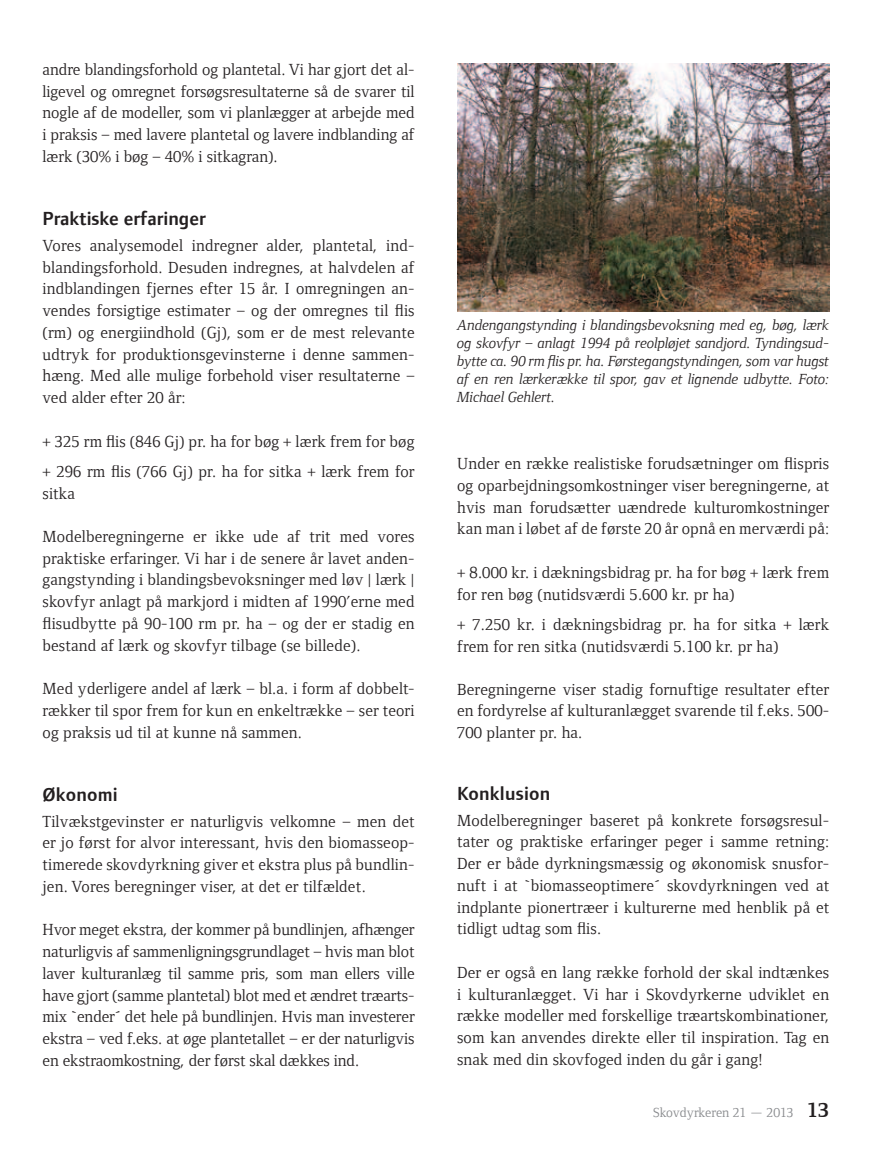
<style>
.page{position:relative;width:893px;height:1149px;background:#fff}
.page>*{position:absolute;margin:0;border:0;box-sizing:border-box;transform-origin:0 0}
.t1{font:600 19.5px "Foundry Form Sans";color:#231f20}
.t2{font:16.5px/21.8px "Foundry Form Serif";letter-spacing:.01em;color:#231f20;text-align:justify}
.t3{font:italic 15px/18px "Foundry Form Serif";color:#231f20;text-align:justify}
.t4{font:13.5px "Foundry Form Serif";color:#87898c}
.s1{font-weight:700;font-size:21px;color:#231f20}
</style>
<div class="page">
<img style="left:457px;top:64px;width:372px;height:247px">
<p class="t2" style="left:43px;top:58px;width:374px">andre blandingsforhold og plantetal. Vi har gjort det al&shy;ligevel og omregnet forsøgsresultaterne så de svarer til nogle af de modeller, som vi planlægger at arbejde med i praksis – med lavere plantetal og lavere indblanding af lærk (30% i bøg – 40% i sitkagran).</p>
<p class="t1" style="left:43px;top:207px;width:165px">Praktiske erfaringer</p>
<p class="t2" style="left:43px;top:234px;width:374px">Vores analysemodel indregner alder, plantetal, ind&shy;blandingsforhold. Desuden indregnes, at halvdelen af indblandingen fjernes efter 15 år. I omregningen an&shy;vendes forsigtige estimater – og der omregnes til flis (rm) og energiindhold (Gj), som er de mest relevante udtryk for produktionsgevinsterne i denne sammen&shy;hæng. Med alle mulige forbehold viser resultaterne – ved alder efter 20 år:</p>
<p class="t2" style="left:43px;top:426px;width:374px;line-height:30.3px">+ 325 rm flis (846 Gj) pr. ha for bøg + lærk frem for bøg + 296 rm flis (766 Gj) pr. ha for sitka + lærk frem for</p>
<p class="t2" style="left:43px;top:482px;width:34px">sitka</p>
<p class="t2" style="left:43px;top:525px;width:374px">Modelberegningerne er ikke ude af trit med vores praktiske erfaringer. Vi har i de senere år lavet anden&shy;gangstynding i blandingsbevoksninger med løv | lærk | skovfyr anlagt på markjord i midten af 1990’erne med flisudbytte på 90-100 rm pr. ha – og der er stadig en bestand af lærk og skovfyr tilbage (se billede).</p>
<p class="t2" style="left:43px;top:677px;width:374px">Med yderligere andel af lærk – bl.a. i form af dobbelt&shy;rækker til spor frem for kun en enkeltrække – ser teori og praksis ud til at kunne nå sammen.</p>
<p class="t1" style="left:43px;top:782px;width:77px">Økonomi</p>
<p class="t2" style="left:43px;top:810px;width:374px">Tilvækstgevinster er naturligvis velkomne – men det er jo først for alvor interessant, hvis den biomasseop&shy;timerede skovdyrkning giver et ekstra plus på bundlin&shy;jen. Vores beregninger viser, at det er tilfældet.</p>
<p class="t2" style="left:43px;top:918px;width:374px">Hvor meget ekstra, der kommer på bundlinjen, afhænger naturligvis af sammenligningsgrundlaget – hvis man blot laver kulturanlæg til samme pris, som man ellers ville have gjort (samme plantetal) blot med et ændret træarts&shy;mix `ender´ det hele på bundlinjen. Hvis man investerer ekstra – ved f.eks. at øge plantetallet – er der naturligvis en ekstraomkostning, der først skal dækkes ind.</p>
<p class="t3" style="left:457px;top:316px;width:374px">Andengangstynding i blandingsbevoksning med eg, bøg, lærk og skovfyr – anlagt 1994 på reolpløjet sandjord. Tyndingsud&shy;bytte ca. 90 rm flis pr. ha. Førstegangstyndingen, som var hugst af en ren lærkerække til spor, gav et lignende udbytte. Foto:<br>Michael Gehlert.</p>
<p class="t2" style="left:457px;top:452px;width:374px">Under en række realistiske forudsætninger om flispris og oparbejdningsomkostninger viser beregningerne, at hvis man forudsætter uændrede kulturomkostninger kan man i løbet af de første 20 år opnå en merværdi på:</p>
<p class="t2" style="left:457px;top:561px;width:374px">+ 8.000 kr. i dækningsbidrag pr. ha for bøg + lærk frem for ren bøg (nutidsværdi 5.600 kr. pr ha)</p>
<p class="t2" style="left:457px;top:613px;width:374px">+ 7.250 kr. i dækningsbidrag pr. ha for sitka + lærk frem for ren sitka (nutidsværdi 5.100 kr. pr ha)</p>
<p class="t2" style="left:457px;top:678px;width:374px">Beregningerne viser stadig fornuftige resultater efter en fordyrelse af kulturanlægget svarende til f.eks. 500- 700 planter pr. ha.</p>
<p class="t1" style="left:457px;top:781px;width:95px">Konklusion</p>
<p class="t2" style="left:457px;top:809px;width:374px">Modelberegninger baseret på konkrete forsøgsresul&shy;tater og praktiske erfaringer peger i samme retning:<br>Der er både dyrkningsmæssig og økonomisk snusfor&shy;nuft i at `biomasseoptimere´ skovdyrkningen ved at indplante pionertræer i kulturerne med henblik på et tidligt udtag som flis.</p>
<p class="t2" style="left:457px;top:961px;width:374px">Der er også en lang række forhold der skal indtænkes i kulturanlægget. Vi har i Skovdyrkerne udviklet en række modeller med forskellige træartskombinationer, som kan anvendes direkte eller til inspiration. Tag en snak med din skovfoged inden du går i gang!</p>
<p class="t4" style="left:653px;top:1104px;width:178px">Skovdyrkeren 21 — 2013 <span class="s1">13</span></p>
</div>
